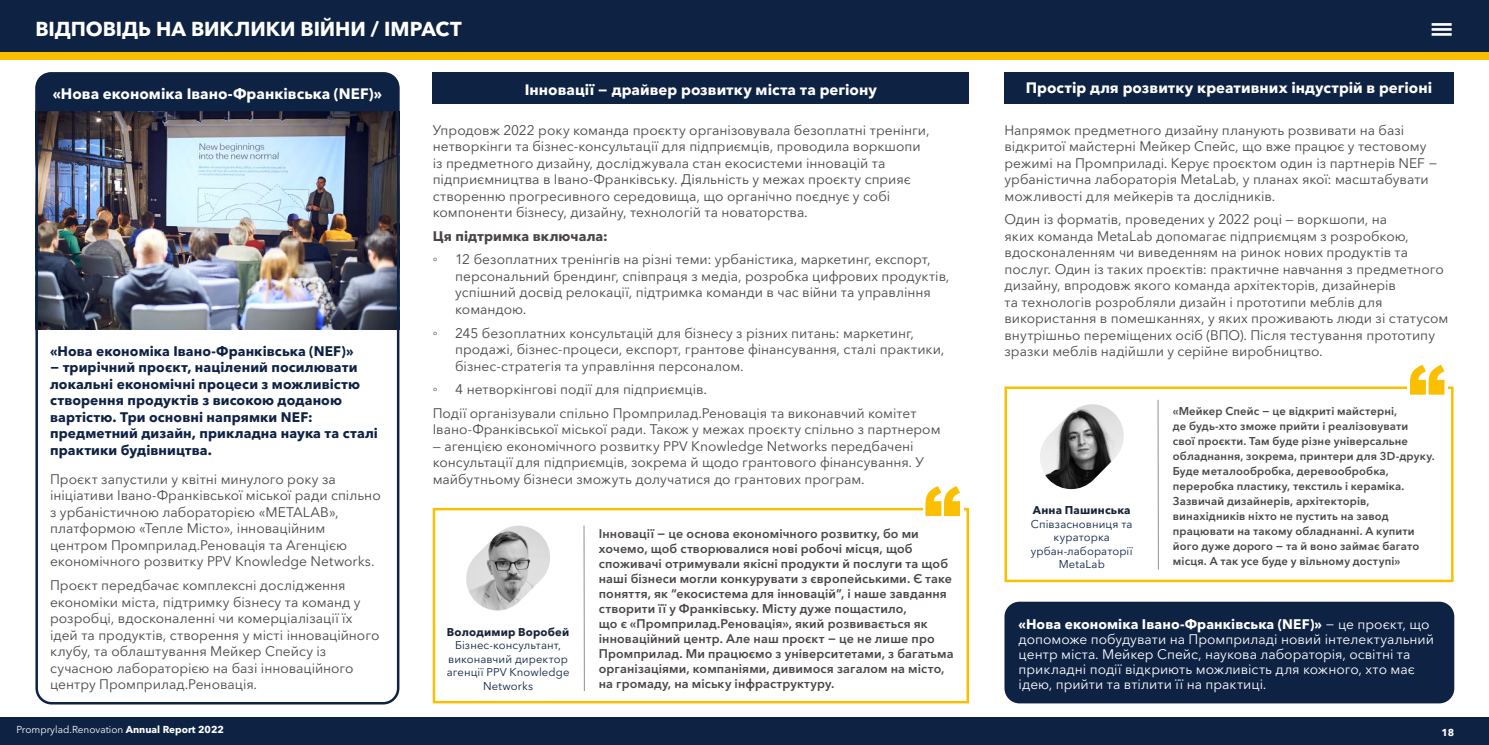
<style>
.page{position:relative;width:1489px;height:745px;background:#fff}
.page>*{position:absolute;margin:0;border:0;box-sizing:border-box;transform-origin:0 0}
.t1{font:700 20px "Avenir Next Cyr W00";letter-spacing:-.01em;color:#fff}
.t2{font:700 15px "Avenir Next Cyr W00";color:#fff}
.t3{font:13.75px/16.5px "Avenir Next Cyr W00";color:#4a4645}
.t4{font:13.75px/15px "Avenir Next Cyr W00";color:#fff}
.t5{font:700 13.75px/16.5px "Avenir Next Cyr W00";letter-spacing:.005em;color:#0e2244}
.t6{font:700 13.75px "Avenir Next Cyr W00";letter-spacing:.005em;color:#4a4645}
.t7{font:13.75px "Arial";color:#4a4645}
.t8{font:600 12.5px/15px "Avenir Next Cyr W00";letter-spacing:.01em;color:#4a4645}
.t9{font:600 11.25px/15px "Avenir Next Cyr W00";letter-spacing:.015em;color:#4a4645}
.t10{font:11.25px/13.5px "Avenir Next Cyr W00";letter-spacing:.01em;color:#0e2244;text-align:center}
.t11{font:700 11.25px "Avenir Next Cyr W00";letter-spacing:.015em;color:#18233a}
.t12{font:10px "Avenir Next Cyr W00";color:#fff}
.t13{font:700 10px "Avenir Next Cyr W00";color:#fff}
.s1{font-weight:700}
</style>
<div class="page">
<img style="left:38px;top:111px;width:358px;height:218px">
<div style="left:0;top:0;width:1488px;height:52px;background:#0e2244"></div>
<div style="left:0;top:52px;width:1488px;height:7px;background:#f9bf00"></div>
<div style="left:0;top:717px;width:1488px;height:27px;background:#0e2244"></div>
<div style="left:433px;top:507px;width:536px;height:196px;border:2px solid #f9bf00"></div>
<svg style="left:922px;top:505px;width:41px;height:7px"></svg>
<svg style="left:925px;top:486px;width:34px;height:29px"></svg>
<img style="left:466px;top:525px;width:84px;height:85px">
<hr style="left:583px;top:525px;width:1px;height:165px;background:#4a4645">
<div style="left:1004px;top:386px;width:449px;height:195px;border:2px solid #f9bf00"></div>
<svg style="left:1407px;top:384px;width:40px;height:7px"></svg>
<svg style="left:1409px;top:364px;width:35px;height:30px"></svg>
<img style="left:1040px;top:404px;width:84px;height:85px">
<hr style="left:1157px;top:399px;width:1px;height:170px;background:#4a4645">
<div style="left:1004px;top:601px;width:450px;height:102px;background:#0e2244;border-radius:15px"></div>
<div style="left:35px;top:72px;width:364px;height:39px;background:#0e2244"></div>
<div style="left:433px;top:72px;width:536px;height:32px;background:#0e2244"></div>
<div style="left:1004px;top:72px;width:449px;height:32px;background:#0e2244"></div>
<h1 class="t1" style="left:35px;top:17px;width:427px">ВІДПОВІДЬ НА ВИКЛИКИ ВІЙНИ / IMPACT</h1>
<h1 class="t1" style="left:1455px;top:22px;width:16px;rotate:90deg">|||</h1>
<p class="t2" style="left:53px;top:84px;width:330px">«Нова економіка Івано-Франківська (NEF)»</p>
<p class="t2" style="left:524px;top:81px;width:354px">Інновації − драйвер розвитку міста та регіону</p>
<p class="t2" style="left:1025px;top:79px;width:408px">Простір для розвитку креативних індустрій в регіоні</p>
<p class="t5" style="left:50px;top:342px;width:329px">«Нова економіка Івано-Франківська (NEF)»<br>− трирічний проєкт, націлений посилювати локальні економічні процеси з можливістю створення продуктів з високою доданою вартістю. Три основні напрямки NEF: предметний дизайн, прикладна наука та сталі практики будівництва.</p>
<p class="t3" style="left:50px;top:470px;width:332px">Проєкт запустили у квітні минулого року за ініціативи Івано-Франківської міської ради спільно з урбаністичною лабораторією «METALAB», платформою «Тепле Місто», інноваційним центром Промприлад.Реновація та Агенцією економічного розвитку PPV Knowledge Networks.</p>
<p class="t3" style="left:50px;top:576px;width:331px">Проєкт передбачає комплексні дослідження економіки міста, підтримку бізнесу та команд у розробці, вдосконаленні чи комерціалізації їх ідей та продуктів, створення у місті інноваційного клубу, та облаштування Мейкер Спейсу із сучасною лабораторією на базі інноваційного центру Промприлад.Реновація.</p>
<p class="t3" style="left:433px;top:121px;width:498px">Упродовж 2022 року команда проєкту організовувала безоплатні тренінги, нетворкінги та бізнес-консультації для підприємців, проводила воркшопи із предметного дизайну, досліджувала стан екосистеми інновацій та підприємництва в Івано-Франківську. Діяльність у межах проєкту сприяє створенню прогресивного середовища, що органічно поєднує у собі компоненти бізнесу, дизайну, технологій та новаторства.</p>
<p class="t6" style="left:433px;top:227px;width:176px">Ця підтримка включала:</p>
<p class="t7" style="left:433px;top:250px;width:6px">◦</p>
<p class="t3" style="left:455px;top:251px;width:495px">12 безоплатних тренінгів на різні теми: урбаністика, маркетинг, експорт, персональний брендинг, співпраця з медіа, розробка цифрових продуктів, успішний досвід релокації, підтримка команди в час війни та управління командою.</p>
<p class="t7" style="left:433px;top:323px;width:6px">◦</p>
<p class="t3" style="left:455px;top:324px;width:490px">245 безоплатних консультацій для бізнесу з різних питань: маркетинг, продажі, бізнес-процеси, експорт, грантове фінансування, сталі практики, бізнес-стратегія та управління персоналом.</p>
<p class="t7" style="left:433px;top:380px;width:6px">◦</p>
<p class="t3" style="left:433px;top:377px;width:485px;line-height:23.6px;text-indent:22px">4 нетворкінгові події для підприємців.<br>Події організували спільно Промприлад.Реновація та виконавчий комітет</p>
<p class="t3" style="left:433px;top:421px;width:509px">Івано-Франківської міської ради. Також у межах проєкту спільно з партнером</p>
<p class="t3" style="left:433px;top:437px;width:493px">— агенцією економічного розвитку PPV Knowledge Networks передбачені консультації для підприємців, зокрема й щодо грантового фінансування. У майбутньому бізнеси зможуть долучатися до грантових програм.</p>
<p class="t11" style="left:447px;top:624px;width:124px">Володимир Воробей</p>
<p class="t10" style="left:446px;top:638px;width:124px">Бізнес-консультант, виконавчий директор агенції PPV Knowledge<br>Networks</p>
<p class="t8" style="left:599px;top:525px;width:356px">Інновації − це основа економічного розвитку, бо ми хочемо, щоб створювалися нові робочі місця, щоб споживачі отримували якісні продукти й послуги та щоб наші бізнеси могли конкурувати з європейськими. Є таке поняття, як “екосистема для інновацій”, і наше завдання створити її у Франківську. Місту дуже пощастило,<br>що є «Промприлад.Реновація», який розвивається як інноваційний центр. Але наш проєкт − це не лише про Промприлад. Ми працюємо з університетами, з багатьма організаціями, компаніями, дивимося загалом на місто, на громаду, на міську інфраструктуру.</p>
<p class="t3" style="left:1004px;top:121px;width:434px">Напрямок предметного дизайну планують розвивати на базі відкритої майстерні Мейкер Спейс, що вже працює у тестовому режимі на Промприладі. Керує проєктом один із партнерів NEF − урбаністична лабораторія MetaLab, у планах якої: масштабувати можливості для мейкерів та дослідників.</p>
<p class="t3" style="left:1004px;top:211px;width:445px">Один із форматів, проведених у 2022 році — воркшопи, на<br>яких команда MetaLab допомагає підприємцям з розробкою, вдосконаленням чи виведенням на ринок нових продуктів та послуг. Один із таких проєктів: практичне навчання з предметного дизайну, впродовж якого команда архітекторів, дизайнерів<br>та технологів розробляли дизайн і прототипи меблів для використання в помешканнях, у яких проживають люди зі статусом внутрішньо переміщених осіб (ВПО). Після тестування прототипу зразки меблів надійшли у серійне виробництво.</p>
<p class="t11" style="left:1032px;top:503px;width:99px">Анна Пашинська</p>
<p class="t10" style="left:1030px;top:516px;width:103px">Співзасновниця та кураторка урбан-лабораторії<br>MetaLab</p>
<p class="t9" style="left:1172px;top:403px;width:263px">«Мейкер Спейс − це відкриті майстерні,<br>де будь-хто зможе прийти і реалізовувати<br>свої проєкти. Там буде різне універсальне обладнання, зокрема, принтери для 3D-друку.<br>Буде металообробка, деревообробка, переробка пластику, текстиль і кераміка.<br>Зазвичай дизайнерів, архітекторів, винахідників ніхто не пустить на завод працювати на такому обладнанні. А купити його дуже дорого − та й воно займає багато місця. А так усе буде у вільному доступі»</p>
<p class="t4" style="left:1018px;top:616px;width:417px"><span class="s1">«Нова економіка Івано-Франківська (NEF)»</span> − це проєкт, що допоможе побудувати на Промприладі новий інтелектуальний центр міста. Мейкер Спейс, наукова лабораторія, освітні та прикладні події відкриють можливість для кожного, хто має ідею, прийти та втілити її на практиці.</p>
<p class="t12" style="left:17px;top:723px;width:209px">Promprylad.Renovation <span class="s1">Annual Report 2022</span></p>
<p class="t13" style="left:1441px;top:725px;width:14px">18</p>
</div>
